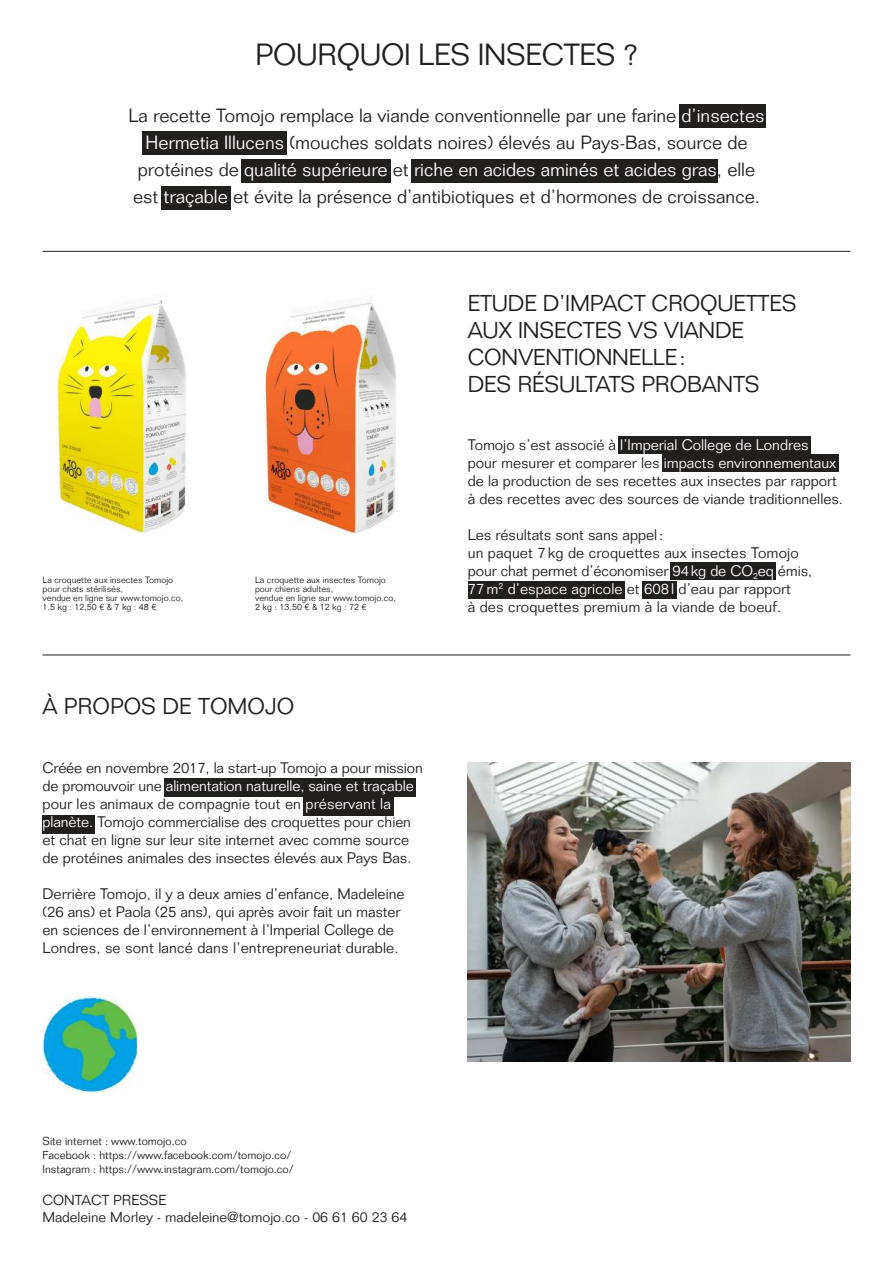
<style>
.page{position:relative;width:893px;height:1263px;background:#fff}
.page>*{position:absolute;margin:0;border:0;box-sizing:border-box;transform-origin:0 0}
.t1{font:300 30px "Folio";letter-spacing:-.015em;color:#221f1f}
.t2{font:300 22.5px/27px "Folio";letter-spacing:-.01em;color:#221f1f}
.t3{font:300 18.75px/27px "Folio";color:#221f1f;text-align:center}
.t4{font:300 15px/18px "Folio";color:#221f1f}
.t5{font:300 14.25px/17.1px "Folio";color:#221f1f}
.t6{font:300 11.25px/14px "Folio";color:#221f1f}
.t7{font:300 9px/9px "Folio";color:#221f1f}
.s1{color:#fff}
</style>
<div class="page">
<hr style="left:43px;top:251px;width:807px;height:1px;background:#221f1f">
<hr style="left:43px;top:655px;width:807px;height:1px;background:#221f1f">
<img style="left:55px;top:300px;width:131px;height:233px">
<img style="left:265px;top:298px;width:131px;height:235px">
<img style="left:43px;top:995px;width:94px;height:99px">
<img style="left:468px;top:762px;width:382px;height:299px">
<div style="left:679px;top:104px;width:86px;height:24px;background:#221f1f"></div>
<div style="left:142px;top:131px;width:145px;height:23px;background:#221f1f"></div>
<div style="left:242px;top:160px;width:149px;height:23px;background:#221f1f"></div>
<div style="left:161px;top:187px;width:70px;height:23px;background:#221f1f"></div>
<div style="left:618px;top:436px;width:193px;height:17px;background:#221f1f"></div>
<div style="left:662px;top:454px;width:176px;height:18px;background:#221f1f"></div>
<div style="left:671px;top:563px;width:105px;height:17px;background:#221f1f"></div>
<div style="left:468px;top:581px;width:157px;height:17px;background:#221f1f"></div>
<div style="left:642px;top:581px;width:35px;height:17px;background:#221f1f"></div>
<div style="left:412px;top:160px;width:306px;height:23px;background:#221f1f"></div>
<div style="left:164px;top:778px;width:252px;height:18px;background:#221f1f"></div>
<div style="left:303px;top:797px;width:90px;height:18px;background:#221f1f"></div>
<div style="left:43px;top:815px;width:52px;height:18px;background:#221f1f"></div>
<h1 class="t1" style="left:255px;top:38px;width:384px">POURQUOI LES INSECTES ?</h1>
<p class="t3" style="left:129px;top:102px;width:637px">La recette Tomojo remplace la viande conventionnelle par une farine <span class="s1">d’insectes Hermetia Illucens</span> (mouches soldats noires) élevés au Pays-Bas, source de protéines de <span class="s1">qualité supérieure</span> et <span class="s1">riche en acides aminés et acides gras</span>, elle est <span class="s1">traçable</span> et évite la présence d’antibiotiques et d’hormones de croissance.</p>
<p class="t7" style="left:43px;top:575px;width:142px">La croquette aux insectes Tomojo pour chats stérilisés,<br>vendue en ligne sur www.tomojo.co,<br>1.5 kg : 12,50 € &amp; 7 kg : 48 €</p>
<p class="t7" style="left:255px;top:575px;width:142px">La croquette aux insectes Tomojo pour chiens adultes,<br>vendue en ligne sur www.tomojo.co,<br>2 kg : 13,50 € &amp; 12 kg : 72 €</p>
<h2 class="t2" style="left:43px;top:693px;width:253px">À PROPOS DE TOMOJO</h2>
<p class="t4" style="left:43px;top:759px;width:382px">Créée en novembre 2017, la start-up Tomojo a pour mission de promouvoir une <span class="s1">alimentation naturelle, saine et traçable </span>pour les animaux de compagnie tout en <span class="s1">préservant la planète.</span> Tomojo commercialise des croquettes pour chien et chat en ligne sur leur site internet avec comme source de protéines animales des insectes élevés aux Pays Bas.</p>
<p class="t4" style="left:43px;top:885px;width:364px">Derrière Tomojo, il y a deux amies d’enfance, Madeleine (26 ans) et Paola (25 ans), qui après avoir fait un master en sciences de l’environnement à l’Imperial College de Londres, se sont lancé dans l’entrepreneuriat durable.</p>
<h2 class="t2" style="left:468px;top:290px;width:330px">ETUDE D’IMPACT CROQUETTES<br>AUX INSECTES VS VIANDE<br>CONVENTIONNELLE :<br>DES RÉSULTATS PROBANTS</h2>
<p class="t4" style="left:468px;top:436px;width:377px">Tomojo s’est associé à <span class="s1">l’Imperial College de Londres<br></span>pour mesurer et comparer les <span class="s1">impacts environnementaux </span>de la production de ses recettes aux insectes par rapport à des recettes avec des sources de viande traditionnelles.</p>
<p class="t4" style="left:468px;top:526px;width:346px">Les résultats sont sans appel :<br>un paquet 7 kg de croquettes aux insectes Tomojo pour chat permet d’économiser <span class="s1">94 kg de CO</span><sub>2</sub><span class="s1">eq</span> émis, <span class="s1">77 m</span><sup>2</sup> <span class="s1">d’espace agricole</span> et <span class="s1">608 l</span> d’eau par rapport<br>à des croquettes premium à la viande de boeuf.</p>
<p class="t6" style="left:43px;top:1134px;width:253px">Site internet : www.tomojo.co<br>Facebook : https://www.facebook.com/tomojo.co/<br>Instagram : https://www.instagram.com/tomojo.co/</p>
<p class="t5" style="left:43px;top:1191px;width:366px">CONTACT PRESSE<br>Madeleine Morley - madeleine@tomojo.co - 06 61 60 23 64</p>
</div>
